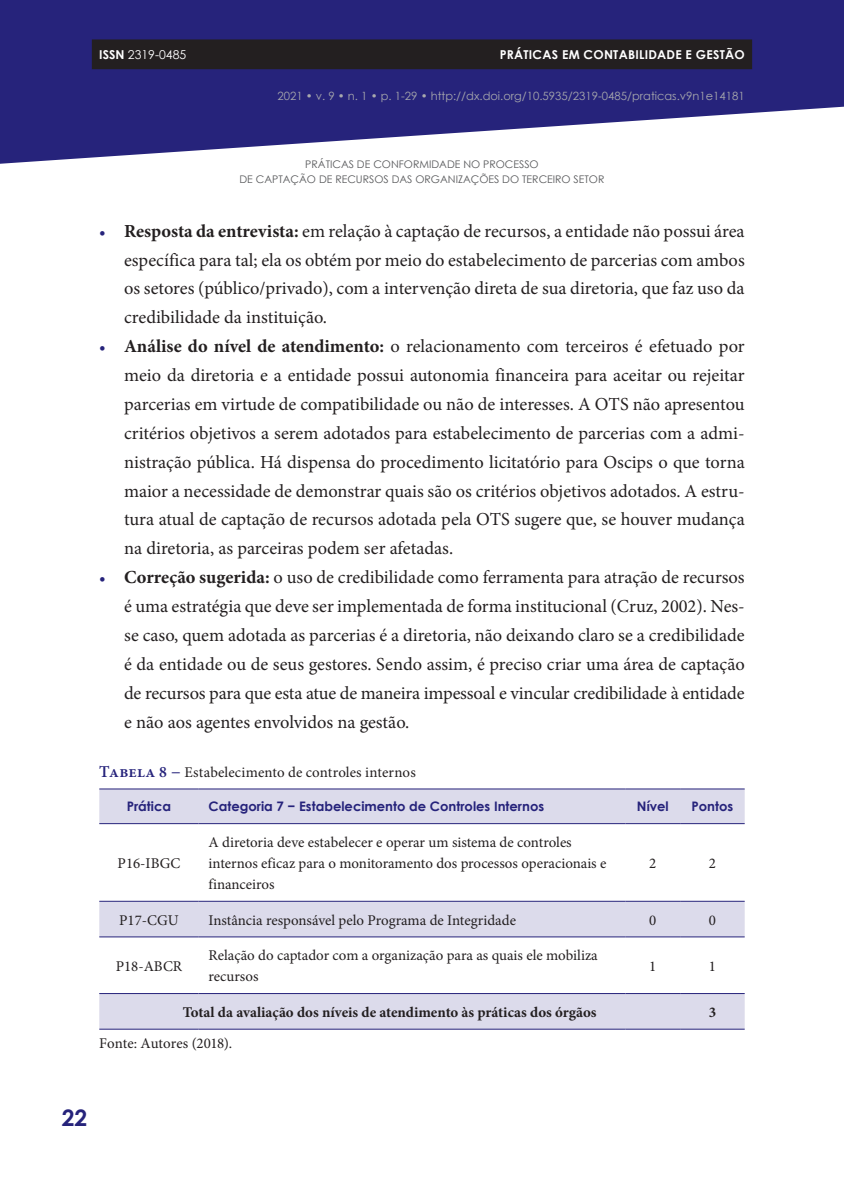
<style>
.page{position:relative;width:844px;height:1191px;background:#fff}
.page>*{position:absolute;margin:0;border:0;box-sizing:border-box;transform-origin:0 0}
.t1{font:700 22.75px "Century Gothic";color:#26237b}
.t2{font:18.38px/28.9px "Minion Pro";color:#231f20;text-align:justify}
.t3{font:14.88px/21px "Minion Pro";color:#231f20}
.t4{font:700 14.88px "Minion Pro";color:#231f20}
.t5{font:700 13.12px "Century Gothic";color:#26237b}
.t6{font:700 12.25px "Century Gothic";letter-spacing:.02em;color:#fff}
.t7{font:12.25px "Century Gothic";color:#fff}
.t8{font:11.38px "Century Gothic";color:#a8a9ad}
.t9{font:10.5px/15.8px "Century Gothic";color:#57585a;text-align:center}
.s1{font-weight:700}
.s2{font-weight:600;font-size:16.62px;color:#26237b}
</style>
<div class="page">
<svg style="left:0;top:0;width:843px;height:164px;fill:#26237b"></svg>
<div style="left:92px;top:39px;width:660px;height:30px;background:#231f20"></div>
<svg style="left:99px;top:789px;width:645px;height:239px"></svg>
<hr style="left:99px;top:788px;width:99px;height:1px;background:#26237b">
<hr style="left:198px;top:788px;width:427px;height:1px;background:#26237b">
<hr style="left:625px;top:788px;width:55px;height:1px;background:#26237b">
<hr style="left:680px;top:788px;width:64px;height:1px;background:#26237b">
<hr style="left:99px;top:823px;width:99px;height:1px;background:#26237b">
<hr style="left:198px;top:823px;width:427px;height:1px;background:#26237b">
<hr style="left:625px;top:823px;width:55px;height:1px;background:#26237b">
<hr style="left:680px;top:823px;width:64px;height:1px;background:#26237b">
<hr style="left:99px;top:901px;width:99px;height:1px;background:#26237b">
<hr style="left:198px;top:901px;width:427px;height:1px;background:#26237b">
<hr style="left:625px;top:901px;width:55px;height:1px;background:#26237b">
<hr style="left:680px;top:901px;width:64px;height:1px;background:#26237b">
<hr style="left:99px;top:936px;width:99px;height:1px;background:#26237b">
<hr style="left:198px;top:936px;width:427px;height:1px;background:#26237b">
<hr style="left:625px;top:936px;width:55px;height:1px;background:#26237b">
<hr style="left:680px;top:936px;width:64px;height:1px;background:#26237b">
<hr style="left:99px;top:993px;width:99px;height:1px;background:#26237b">
<hr style="left:198px;top:993px;width:427px;height:1px;background:#26237b">
<hr style="left:625px;top:993px;width:55px;height:1px;background:#26237b">
<hr style="left:680px;top:993px;width:64px;height:1px;background:#26237b">
<hr style="left:99px;top:1028px;width:99px;height:1px;background:#26237b">
<hr style="left:198px;top:1028px;width:427px;height:1px;background:#26237b">
<hr style="left:625px;top:1028px;width:55px;height:1px;background:#26237b">
<hr style="left:680px;top:1028px;width:64px;height:1px;background:#26237b">
<p class="t7" style="left:99px;top:46px;width:88px"><span class="s1">ISSN</span> 2319-0485</p>
<p class="t6" style="left:499px;top:45px;width:246px">PRÁTICAS EM CONTABILIDADE E GESTÃO</p>
<p class="t8" style="left:277px;top:88px;width:468px">2021 • v. 9 • n. 1 • p. 1-29 • http://dx.doi.org/10.5935/2319-0485/praticas.v9n1e14181</p>
<p class="t9" style="left:239px;top:156px;width:366px">PRÁTICAS DE CONFORMIDADE NO PROCESSO<br>DE CAPTAÇÃO DE RECURSOS DAS ORGANIZAÇÕES DO TERCEIRO SETOR</p>
<p class="t2" style="left:124px;top:216px;width:622px;text-indent:-25px"><span class="s2">•</span> <span class="s1">Resposta da entrevista:</span> em relação à captação de recursos, a entidade não possui área específica para tal; ela os obtém por meio do estabelecimento de parcerias com ambos os setores (público/privado), com a intervenção direta de sua diretoria, que faz uso da credibilidade da instituição.</p>
<p class="t2" style="left:124px;top:332px;width:622px;text-indent:-25px"><span class="s2">•</span> <span class="s1">Análise do nível de atendimento:</span> o relacionamento com terceiros é efetuado por meio da diretoria e a entidade possui autonomia financeira para aceitar ou rejeitar parcerias em virtude de compatibilidade ou não de interesses. A OTS não apresentou critérios objetivos a serem adotados para estabelecimento de parcerias com a admi&shy;nistração pública. Há dispensa do procedimento licitatório para Oscips o que torna maior a necessidade de demonstrar quais são os critérios objetivos adotados. A estru&shy;tura atual de captação de recursos adotada pela OTS sugere que, se houver mudança na diretoria, as parceiras podem ser afetadas.</p>
<p class="t2" style="left:124px;top:563px;width:622px;text-indent:-25px"><span class="s2">•</span> <span class="s1">Correção sugerida:</span> o uso de credibilidade como ferramenta para atração de recursos é uma estratégia que deve ser implementada de forma institucional (Cruz, 2002). Nes&shy;se caso, quem adotada as parcerias é a diretoria, não deixando claro se a credibilidade é da entidade ou de seus gestores. Sendo assim, é preciso criar uma área de captação de recursos para que esta atue de maneira impessoal e vincular credibilidade à entidade e não aos agentes envolvidos na gestão.</p>
<p class="t3" style="left:99px;top:761px;width:318px"><span class="s2">Tabela 8 −</span> Estabelecimento de controles internos</p>
<p class="t5" style="left:127px;top:796px;width:46px">Prática</p>
<p class="t5" style="left:208px;top:796px;width:337px">Categoria 7 − Estabelecimento de Controles Internos</p>
<p class="t5" style="left:636px;top:796px;width:33px">Nível</p>
<p class="t5" style="left:691px;top:796px;width:43px">Pontos</p>
<p class="t3" style="left:118px;top:852px;width:64px">P16-IBGC</p>
<p class="t3" style="left:208px;top:831px;width:399px">A diretoria deve estabelecer e operar um sistema de controles internos eficaz para o monitoramento dos processos operacionais e financeiros</p>
<p class="t3" style="left:649px;top:852px;width:9px">2</p>
<p class="t3" style="left:708px;top:852px;width:9px">2</p>
<p class="t3" style="left:119px;top:909px;width:61px">P17-CGU</p>
<p class="t3" style="left:208px;top:909px;width:309px">Instância responsável pelo Programa de Integridade</p>
<p class="t3" style="left:649px;top:909px;width:9px">0</p>
<p class="t3" style="left:708px;top:909px;width:9px">0</p>
<p class="t3" style="left:116px;top:955px;width:68px">P18-ABCR</p>
<p class="t3" style="left:208px;top:945px;width:390px">Relação do captador com a organização para as quais ele mobiliza recursos</p>
<p class="t3" style="left:649px;top:955px;width:9px">1</p>
<p class="t3" style="left:708px;top:955px;width:9px">1</p>
<p class="t4" style="left:183px;top:1001px;width:415px">Total da avaliação dos níveis de atendimento às práticas dos órgãos</p>
<p class="t4" style="left:708px;top:1001px;width:9px">3</p>
<p class="t3" style="left:99px;top:1032px;width:134px">Fonte: Autores (2018).</p>
<p class="t1" style="left:62px;top:1100px;width:27px">22</p>
</div>
